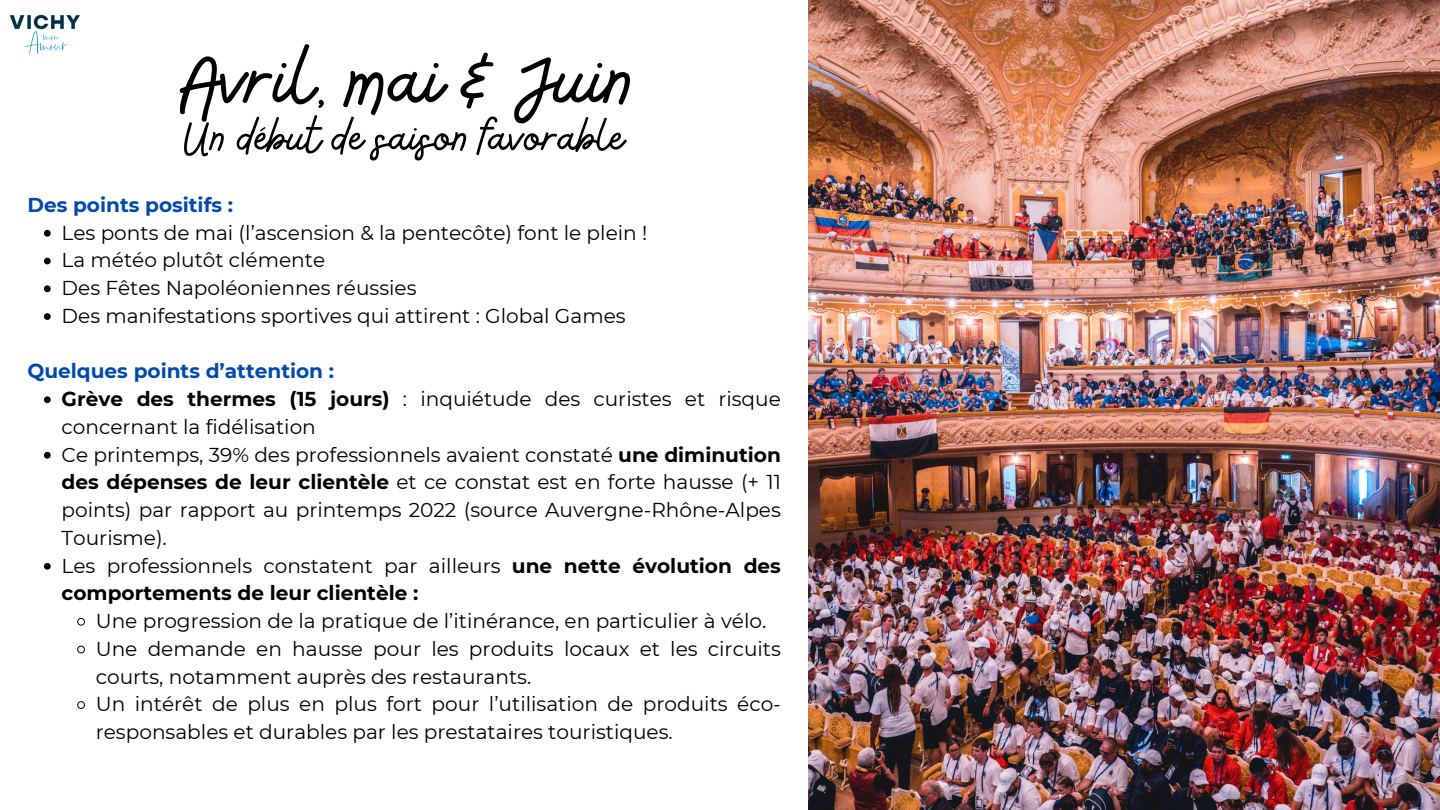
<style>
.page{position:relative;width:1440px;height:810px;background:#fff}
.page>*{position:absolute;margin:0;border:0;box-sizing:border-box;transform-origin:0 0}
.t1{font:95.7px "Bellaboo";color:#000}
.t2{font:52.7px "Bellaboo";color:#000}
.t3{font:20.1px/27.8px "Montserrat";color:#000}
.t4{font:700 20.1px/27.8px "Montserrat";color:#000}
.t5{font:700 20.1px "Montserrat";color:#004aad}
.s1{font-weight:700}
.s2{font-weight:400}
</style>
<div class="page">
<img style="left:808px;top:0;width:632px;height:810px">
<img style="left:9px;top:14px;width:71px;height:41px">
<svg style="left:44px;top:230px;width:7px;height:7px"></svg>
<svg style="left:44px;top:258px;width:7px;height:6px"></svg>
<svg style="left:44px;top:285px;width:7px;height:7px"></svg>
<svg style="left:44px;top:313px;width:7px;height:7px"></svg>
<svg style="left:44px;top:396px;width:7px;height:7px"></svg>
<svg style="left:44px;top:452px;width:7px;height:7px"></svg>
<svg style="left:44px;top:563px;width:7px;height:7px"></svg>
<svg style="left:77px;top:618px;width:8px;height:8px"></svg>
<svg style="left:77px;top:645px;width:8px;height:9px"></svg>
<svg style="left:77px;top:701px;width:8px;height:8px"></svg>
<p class="t1" style="left:175px;top:18px;width:460px">Avril, mai &amp; Juin</p>
<p class="t2" style="left:184px;top:103px;width:441px">Un début de saison favorable</p>
<p class="t5" style="left:27px;top:192px;width:207px">Des points positifs :</p>
<p class="t3" style="left:62px;top:219px;width:587px">Les ponts de mai (l’ascension &amp; la pentecôte) font le plein !</p>
<p class="t3" style="left:62px;top:246px;width:265px">La météo plutôt clémente</p>
<p class="t3" style="left:62px;top:274px;width:357px">Des Fêtes Napoléoniennes réussies</p>
<p class="t3" style="left:62px;top:302px;width:566px">Des manifestations sportives qui attirent : Global Games</p>
<p class="t5" style="left:27px;top:359px;width:308px">Quelques points d’attention :</p>
<p class="t3" style="left:62px;top:385px;width:721px"><span class="s1">Grève des thermes (15 jours)</span> : inquiétude des curistes et risque concernant la fidélisation</p>
<p class="t3" style="left:62px;top:441px;width:721px;text-align:justify">Ce printemps, 39% des professionnels avaient constaté <span class="s1">une diminution des dépenses de leur clientèle</span> et ce constat est en forte hausse (+ 11 points) par rapport au printemps 2022 (source Auvergne-Rhône-Alpes Tourisme).</p>
<p class="t4" style="left:62px;top:552px;width:721px"><span class="s2">Les professionnels constatent par ailleurs</span> une nette évolution des comportements de leur clientèle :</p>
<p class="t3" style="left:96px;top:607px;width:672px">Une progression de la pratique de l’itinérance, en particulier à vélo.</p>
<p class="t3" style="left:96px;top:635px;width:687px">Une demande en hausse pour les produits locaux et les circuits courts, notamment auprès des restaurants.</p>
<p class="t3" style="left:96px;top:690px;width:687px">Un intérêt de plus en plus fort pour l’utilisation de produits éco&shy;responsables et durables par les prestataires touristiques.</p>
</div>
